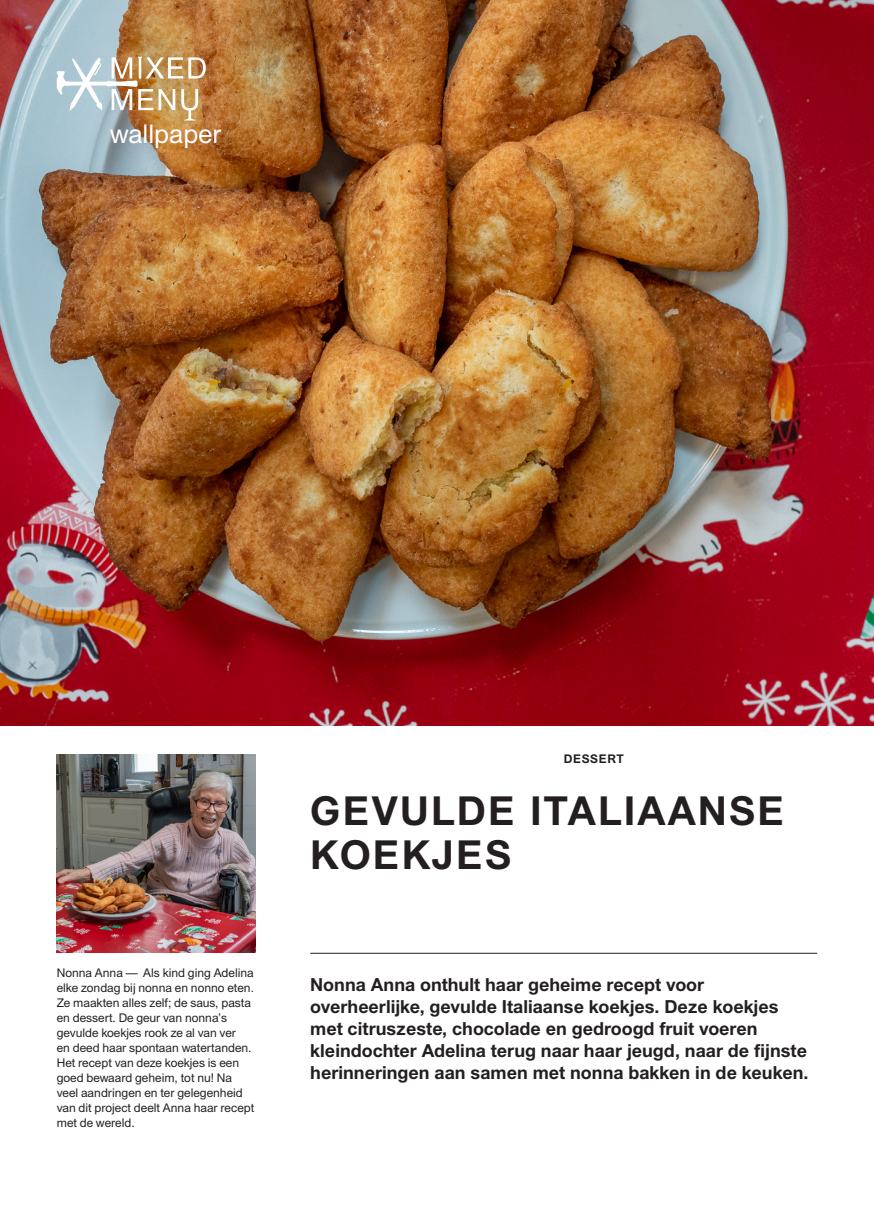
<style>
.page{position:relative;width:874px;height:1225px;background:#fff}
.page>*{position:absolute;margin:0;border:0;box-sizing:border-box;transform-origin:0 0}
.t1{font:700 40px "Union";letter-spacing:.05em;color:#231f20}
.t2{font:25.8px "Union";color:#fff}
.t3{font:700 18px/22px "Union";color:#231f20}
.t4{font:12px/15px "Union";color:#231f20}
.t5{font:700 12px "Union";letter-spacing:.05em;color:#231f20}
</style>
<div class="page">
<img style="left:0;top:0;width:873px;height:726px">
<img style="left:57px;top:754px;width:198px;height:198px">
<hr style="left:310px;top:952px;width:506px;height:1px;background:#231f20">
<svg style="left:57px;top:57px;width:149px;height:63px"></svg>
<p class="t2" style="left:110px;top:119px;width:113px">wallpaper</p>
<p class="t4" style="left:57px;top:965px;width:199px">Nonna Anna — Als kind ging Adelina elke zondag bij nonna en nonno eten.<br>Ze maakten alles zelf; de saus, pasta en dessert. De geur van nonna’s gevulde koekjes rook ze al van ver<br>en deed haar spontaan watertanden.<br>Het recept van deze koekjes is een goed bewaard geheim, tot nu! Na veel aandringen en ter gelegenheid van dit project deelt Anna haar recept met de wereld.</p>
<p class="t5" style="left:563px;top:751px;width:62px">DESSERT</p>
<p class="t1" style="left:310px;top:786px;width:475px">GEVULDE ITALIAANSE</p>
<p class="t1" style="left:310px;top:830px;width:202px">KOEKJES</p>
<p class="t3" style="left:310px;top:973px;width:499px">Nonna Anna onthult haar geheime recept voor overheerlijke, gevulde Italiaanse koekjes. Deze koekjes met citruszeste, chocolade en gedroogd fruit voeren kleindochter Adelina terug naar haar jeugd, naar de fijnste herinneringen aan samen met nonna bakken in de keuken.</p>
</div>
